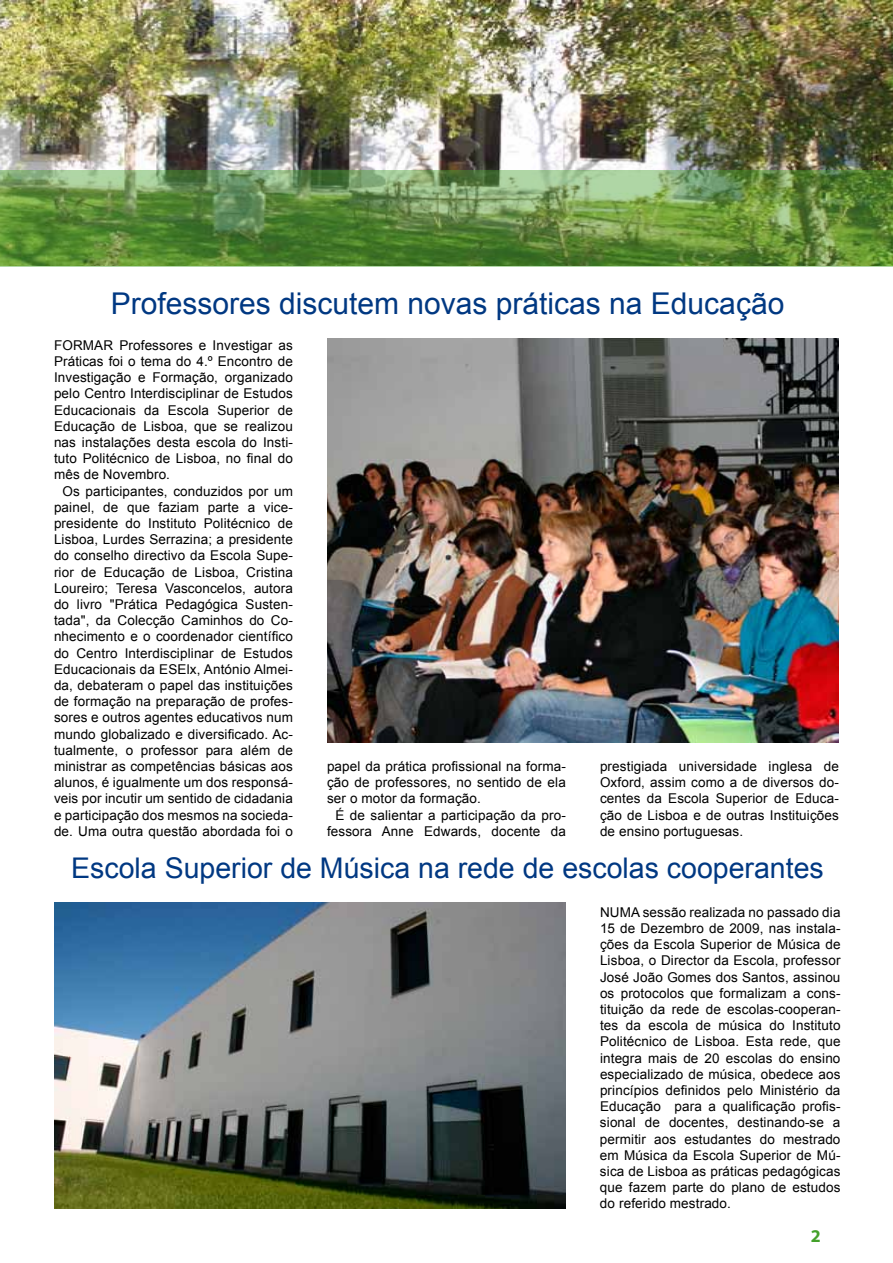
<style>
.page{position:relative;width:893px;height:1263px;background:#fff}
.page>*{position:absolute;margin:0;border:0;box-sizing:border-box;transform-origin:0 0}
.t1{font:30px "Arial";color:#003882}
.t2{font:28.5px "Arial";color:#003882}
.t3{font:700 18px "Myriad Pro";color:#44a12b}
.t4{font:13.5px/16.2px "Arial";letter-spacing:.01em;color:#000;text-align:justify}
</style>
<div class="page">
<img style="left:0;top:0;width:893px;height:170px">
<svg style="left:0;top:170px;width:892px;height:96px;background:#658f46"></svg>
<hr style="left:892px;top:170px;width:1px;height:96px;background:#44a12b">
<img style="left:327px;top:338px;width:512px;height:404px">
<img style="left:54px;top:902px;width:512px;height:307px">
<h1 class="t1" style="left:111px;top:284px;width:675px">Professores discutem novas práticas na Educação</h1>
<p class="t4" style="left:54px;top:337px;width:240px">FORMAR Professores e Investigar as Práticas foi o tema do 4.º Encontro de Investigação e Formação, organizado pelo Centro Interdisciplinar de Estudos Educacionais da Escola Superior de Educação de Lisboa, que se realizou nas instalações desta escola do Insti&shy;tuto Politécnico de Lisboa, no final do mês de Novembro.</p>
<p class="t4" style="left:54px;top:483px;width:240px;text-indent:9px">Os participantes, conduzidos por um painel, de que faziam parte a vice&shy;presidente do Instituto Politécnico de Lisboa, Lurdes Serrazina; a presidente do conselho directivo da Escola Supe&shy;rior de Educação de Lisboa, Cristina Loureiro; Teresa Vasconcelos, autora do livro "Prática Pedagógica Susten&shy;tada", da Colecção Caminhos do Co&shy;nhecimento e o coordenador científico do Centro Interdisciplinar de Estudos Educacionais da ESElx, António Almei&shy;da, debateram o papel das instituições de formação na preparação de profes&shy;sores e outros agentes educativos num mundo globalizado e diversificado. Ac&shy;tualmente, o professor para além de ministrar as competências básicas aos alunos, é igualmente um dos responsá&shy;veis por incutir um sentido de cidadania e participação dos mesmos na socieda&shy;de. Uma outra questão abordada foi o</p>
<p class="t4" style="left:327px;top:758px;width:240px">papel da prática profissional na forma&shy;ção de professores, no sentido de ela ser o motor da formação.</p>
<p class="t4" style="left:327px;top:807px;width:240px;text-align:right">É de salientar a participação da pro&shy;fessora Anne Edwards, docente da</p>
<p class="t4" style="left:600px;top:758px;width:240px">prestigiada universidade inglesa de Oxford, assim como a de diversos do&shy;centes da Escola Superior de Educa&shy;ção de Lisboa e de outras Instituições de ensino portuguesas.</p>
<h2 class="t2" style="left:71px;top:849px;width:754px">Escola Superior de Música na rede de escolas cooperantes</h2>
<p class="t4" style="left:600px;top:904px;width:242px">NUMA sessão realizada no passado dia 15 de Dezembro de 2009, nas instala&shy;ções da Escola Superior de Música de Lisboa, o Director da Escola, professor José João Gomes dos Santos, assinou os protocolos que formalizam a cons&shy;tituição da rede de escolas-cooperan&shy;tes da escola de música do Instituto Politécnico de Lisboa. Esta rede, que integra mais de 20 escolas do ensino especializado de música, obedece aos princípios definidos pelo Ministério da Educação para a qualificação profis&shy;sional de docentes, destinando-se a permitir aos estudantes do mestrado em Música da Escola Superior de Mú&shy;sica de Lisboa as práticas pedagógicas que fazem parte do plano de estudos do referido mestrado.</p>
<h3 class="t3" style="left:811px;top:1224px;width:11px">2</h3>
</div>
